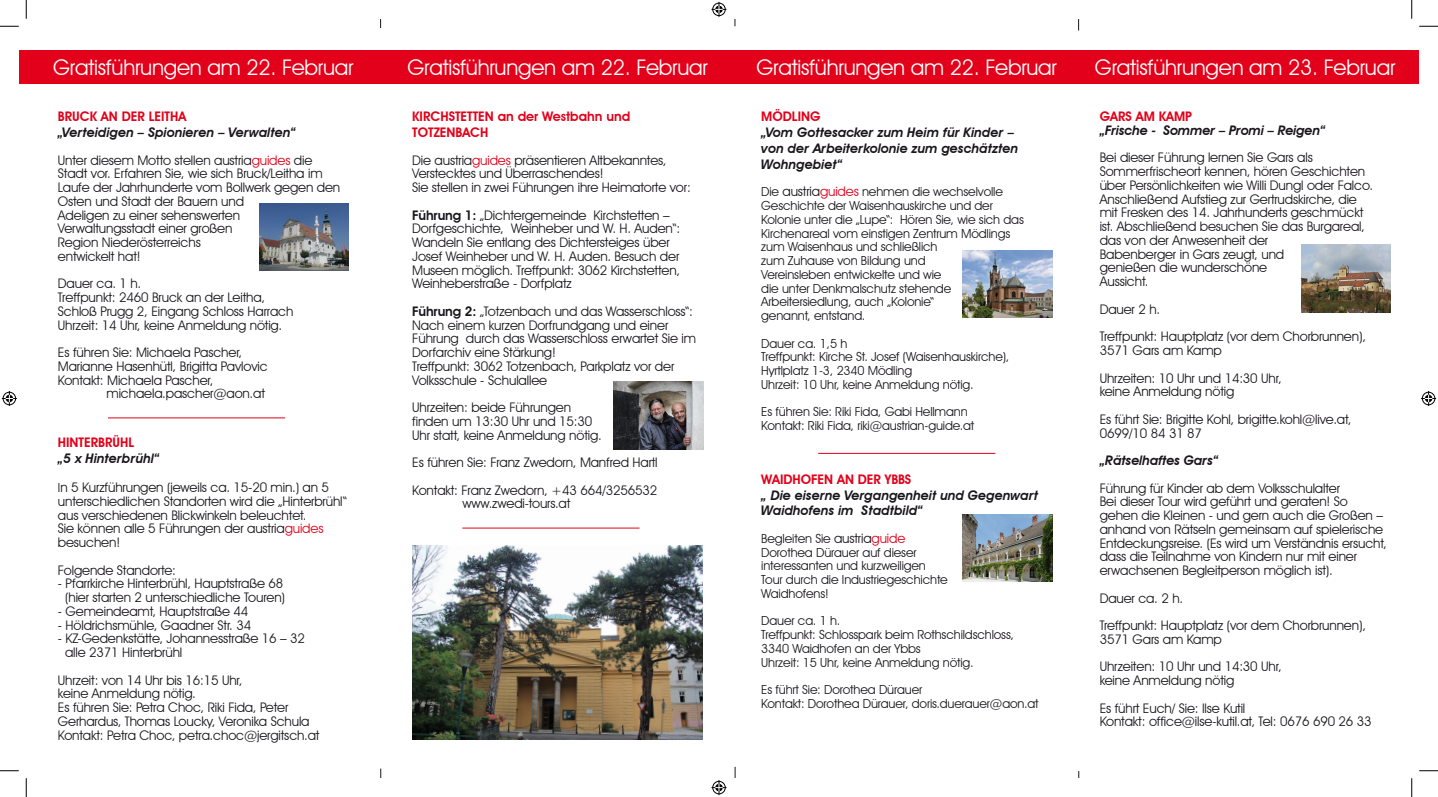
<style>
.page{position:relative;width:1438px;height:797px;background:#fff}
.page>*{position:absolute;margin:0;border:0;box-sizing:border-box;transform-origin:0 0}
.t1{font:21.5px "Avant Garde IT Cby BT";letter-spacing:-.01em;color:#fff}
.t2{font:13.25px/13.8px "Avant Garde IT Cby BT";letter-spacing:-.01em;color:#1a171c}
.t3{font:italic 600 13.25px/15.9px "Avant Garde IT Cby BT";color:#1a171c}
.t4{font:600 13.25px/15.9px "Avant Garde IT Cby BT";color:#e2001a}
.t5{font:12.5px/13.8px "Avant Garde IT Cby BT";letter-spacing:-.01em;color:#1a171c}
.s1{font-weight:400;font-style:normal}
.s2{font-weight:400;font-style:normal;color:#e2001a}
.s3{font-weight:600;font-style:italic}
.s4{font-size:12.5px}
.s5{color:#e2001a}
.s6{font-weight:600}
.s7{font-size:13.25px}
.s8{font-size:13.25px;color:#e2001a}
</style>
<div class="page">
<div style="left:19px;top:50px;width:362px;height:33px;background:#e2001a"></div>
<img style="left:259px;top:203px;width:90px;height:68px">
<img style="left:614px;top:382px;width:89px;height:67px">
<hr style="left:108px;top:417px;width:177px;height:1px;background:#e2001a">
<div style="left:381px;top:50px;width:354px;height:33px;background:#e2001a"></div>
<hr style="left:462px;top:527px;width:177px;height:1px;background:#e2001a">
<div style="left:735px;top:50px;width:344px;height:33px;background:#e2001a"></div>
<div style="left:1079px;top:50px;width:340px;height:33px;background:#e2001a"></div>
<img style="left:412px;top:546px;width:291px;height:193px">
<img style="left:963px;top:514px;width:89px;height:68px">
<img style="left:1301px;top:245px;width:90px;height:67px">
<hr style="left:818px;top:453px;width:177px;height:1px;background:#e2001a">
<svg style="left:1078px;top:19px;width:1px;height:12px"></svg>
<img style="left:963px;top:250px;width:89px;height:68px">
<svg style="left:0;top:25px;width:19px;height:2px"></svg>
<svg style="left:1419px;top:25px;width:19px;height:2px"></svg>
<svg style="left:0;top:770px;width:19px;height:1px"></svg>
<svg style="left:1419px;top:770px;width:19px;height:1px"></svg>
<svg style="left:25px;top:0;width:2px;height:19px"></svg>
<svg style="left:25px;top:778px;width:2px;height:19px"></svg>
<svg style="left:1411px;top:0;width:1px;height:19px"></svg>
<svg style="left:1411px;top:778px;width:1px;height:19px"></svg>
<svg style="left:711px;top:2px;width:15px;height:15px"></svg>
<svg style="left:711px;top:780px;width:15px;height:15px"></svg>
<svg style="left:2px;top:391px;width:15px;height:15px"></svg>
<svg style="left:1421px;top:391px;width:15px;height:15px"></svg>
<h1 class="t1" style="left:53px;top:54px;width:302px">Gratisführungen am 22. Februar</h1>
<p class="t4" style="left:58px;top:108px;width:130px">BRUCK AN DER LEITHA</p>
<p class="t3" style="left:58px;top:118px;width:256px;line-height:27.5px">„Verteidigen – Spionieren – Verwalten“<br><span class="s1">Unter diesem Motto stellen austria</span><span class="s2">guides</span> <span class="s1">die</span></p>
<p class="t2" style="left:58px;top:166px;width:284px">Stadt vor. Erfahren Sie, wie sich Bruck/Leitha im Laufe der Jahrhunderte vom Bollwerk gegen den Osten und Stadt der Bauern und<br>Adeligen zu einer sehenswerten Verwaltungsstadt einer großen<br>Region Niederösterreichs<br>entwickelt hat!</p>
<p class="t2" style="left:58px;top:276px;width:237px">Dauer ca. 1 h.<br>Treffpunkt: 2460 Bruck an der Leitha,<br>Schloß Prugg 2, Eingang Schloss Harrach<br>Uhrzeit: 14 Uhr, keine Anmeldung nötig.</p>
<p class="t2" style="left:58px;top:345px;width:211px">Es führen Sie: Michaela Pascher,<br>Marianne Hasenhütl, Brigitta Pavlovic<br>Kontakt: Michaela Pascher,</p>
<p class="t2" style="left:107px;top:386px;width:160px">michaela.pascher@aon.at</p>
<p class="t4" style="left:58px;top:435px;width:78px">HINTERBRÜHL</p>
<p class="t2" style="left:58px;top:444px;width:273px;line-height:28.8px"><span class="s3">„5 x Hinterbrühl“<br></span><span class="s4">I</span>n 5 Kurzführungen (jeweils ca. 15-20 min.) an 5</p>
<p class="t2" style="left:58px;top:494px;width:291px">unterschiedlichen Standorten wird die „Hinterbrühl“ aus verschiedenen Blickwinkeln beleuchtet.<br>Sie können alle 5 Führungen der austria<span class="s5">guides </span>besuchen!</p>
<p class="t2" style="left:58px;top:563px;width:120px">Folgende Standorte:</p>
<p class="t2" style="left:58px;top:576px;width:229px;text-align:center">- Pfarrkirche Hinterbrühl, Hauptstraße 68 (hier starten 2 unterschiedliche Touren)</p>
<p class="t2" style="left:58px;top:604px;width:192px">- Gemeindeamt, Hauptstraße 44</p>
<p class="t2" style="left:58px;top:618px;width:195px">- Höldrichsmühle, Gaadner Str. 34</p>
<p class="t2" style="left:65px;top:631px;width:241px;text-indent:-7px">- KZ-Gedenkstätte, Johannesstraße 16 – 32 alle 2371 Hinterbrühl</p>
<p class="t2" style="left:58px;top:673px;width:263px">Uhrzeit: von 14 Uhr bis 16:15 Uhr,<br>keine Anmeldung nötig.<br>Es führen Sie: Petra Choc, Riki Fida, Peter Gerhardus, Thomas Loucky, Veronika Schula Kontakt: Petra Choc, petra.choc@jergitsch.at</p>
<h1 class="t1" style="left:408px;top:54px;width:302px">Gratisführungen am 22. Februar</h1>
<p class="t4" style="left:412px;top:108px;width:220px">KIRCHSTETTEN an der Westbahn und<br>TOTZENBACH</p>
<p class="t2" style="left:412px;top:153px;width:280px">Die austria<span class="s5">guides</span> präsentieren Altbekanntes,<br>Verstecktes und Überraschendes!<br>Sie stellen in zwei Führungen ihre Heimatorte vor:</p>
<p class="t2" style="left:412px;top:208px;width:269px"><span class="s6">Führung 1:</span> „Dichtergemeinde Kirchstetten – Dorfgeschichte, Weinheber und W. H. Auden“:<br>Wandeln Sie entlang des Dichtersteiges über Josef Weinheber und W. H. Auden. Besuch der Museen möglich. Treffpunkt: 3062 Kirchstetten, Weinheberstraße - Dorfplatz</p>
<p class="t2" style="left:412px;top:304px;width:285px"><span class="s6">Führung 2:</span> „Totzenbach und das Wasserschloss“:<br>Nach einem kurzen Dorfrundgang und einer Führung durch das Wasserschloss erwartet Sie im Dorfarchiv eine Stärkung!<br>Treffpunkt: 3062 Totzenbach, Parkplatz vor der Volksschule - Schulallee</p>
<p class="t2" style="left:412px;top:400px;width:191px">Uhrzeiten: beide Führungen finden um 13:30 Uhr und 15:30<br>Uhr statt, keine Anmeldung nötig.</p>
<p class="t2" style="left:412px;top:448px;width:247px;line-height:27.5px">Es führen Sie: Franz Zwedorn, Manfred Hartl<br>Kontakt: Franz Zwedorn, +43 664/3256532</p>
<p class="t2" style="left:463px;top:496px;width:109px">www.zwedi-tours.at</p>
<h1 class="t1" style="left:757px;top:54px;width:302px">Gratisführungen am 22. Februar</h1>
<h1 class="t1" style="left:1095px;top:54px;width:302px">Gratisführungen am 23. Februar</h1>
<p class="t4" style="left:1100px;top:108px;width:94px">GARS AM KAMP</p>
<p class="t3" style="left:1100px;top:122px;width:227px">„Frische - Sommer – Promi – Reigen“</p>
<p class="t2" style="left:1100px;top:151px;width:275px">Bei dieser Führung lernen Sie Gars als Sommerfrischeort kennen, hören Geschichten über Persönlichkeiten wie Willi Dungl oder Falco.<br>Anschließend Aufstieg zur Gertrudskirche, die mit Fresken des 14. Jahrhunderts geschmückt ist. Abschließend besuchen Sie das Burgareal, das von der Anwesenheit der<br>Babenberger in Gars zeugt, und<br>genießen die wunderschöne<br>Aussicht.</p>
<p class="t2" style="left:1100px;top:295px;width:268px;line-height:27.5px">Dauer 2 h.<br>Treffpunkt: Hauptplatz (vor dem Chorbrunnen),</p>
<p class="t2" style="left:1100px;top:336px;width:184px;line-height:27.5px">3571 Gars am Kamp<br>Uhrzeiten: 10 Uhr und 14:30 Uhr,</p>
<p class="t2" style="left:1100px;top:378px;width:253px;line-height:27.5px">keine Anmeldung nötig<br>Es führt Sie: Brigitte Kohl, brigitte.kohl@live.at,</p>
<p class="t2" style="left:1100px;top:426px;width:104px">0699/10 84 31 87</p>
<p class="t3" style="left:1100px;top:452px;width:120px">„Rätselhaftes Gars“</p>
<p class="t2" style="left:1100px;top:481px;width:289px">Führung für Kinder ab dem Volksschulalter<br>Bei dieser Tour wird geführt und geraten! So gehen die Kleinen - und gern auch die Großen – anhand von Rätseln gemeinsam auf spielerische Entdeckungsreise. (Es wird um Verständnis ersucht, dass die Teilnahme von Kindern nur mit einer erwachsenen Begleitperson möglich ist).</p>
<p class="t2" style="left:1100px;top:584px;width:268px;line-height:27.5px">Dauer ca. 2 h.<br>Treffpunkt: Hauptplatz (vor dem Chorbrunnen),</p>
<p class="t2" style="left:1100px;top:625px;width:184px;line-height:27.5px">3571 Gars am Kamp<br>Uhrzeiten: 10 Uhr und 14:30 Uhr,</p>
<p class="t2" style="left:1100px;top:666px;width:147px;line-height:27.5px">keine Anmeldung nötig<br>Es führt Euch/ Sie: Ilse Kutil</p>
<p class="t2" style="left:1100px;top:714px;width:273px">Kontakt: office@ilse-kutil.at, Tel: 0676 690 26 33</p>
<p class="t4" style="left:761px;top:108px;width:61px">MÖDLING</p>
<p class="t3" style="left:761px;top:124px;width:258px">„Vom Gottesacker zum Heim für Kinder – von der Arbeiterkolonie zum geschätzten<br>Wohngebiet“</p>
<p class="t5" style="left:761px;top:185px;width:264px">Die <span class="s7">austria</span><span class="s8">guides</span> nehmen die wechselvolle Geschichte der Waisenhauskirche und der Kolonie unter die „Lupe“: Hören Sie, wie sich das Kirchenareal vom einstigen Zentrum Mödlings zum Waisenhaus und schließlich<br>zum Zuhause von Bildung und<br>Vereinsleben entwickelte und wie<br>die unter Denkmalschutz stehende Arbeitersiedlung, auch „Kolonie“<br>genannt, entstand.</p>
<p class="t5" style="left:761px;top:336px;width:250px">Dauer ca. 1,5 h<br>Treffpunkt: Kirche St. Josef (Waisenhauskirche), Hyrtlplatz 1-3, 2340 Mödling<br>Uhrzeit: 10 Uhr, keine Anmeldung nötig.</p>
<p class="t5" style="left:761px;top:405px;width:215px">Es führen Sie: Riki Fida, Gabi Hellmann<br>Kontakt: Riki Fida, riki@austrian-guide.at</p>
<p class="t4" style="left:761px;top:471px;width:151px">WAIDHOFEN AN DER YBBS</p>
<p class="t3" style="left:761px;top:487px;width:278px">„ Die eiserne Vergangenheit und Gegenwart<br>Waidhofens im Stadtbild“</p>
<p class="t5" style="left:761px;top:531px;width:188px">Begleiten Sie <span class="s7">austria</span><span class="s8">guide<br></span>Dorothea Dürauer auf dieser interessanten und kurzweiligen<br>Tour durch die Industriegeschichte<br>Waidhofens!</p>
<p class="t5" style="left:761px;top:614px;width:254px">Dauer ca. 1 h.<br>Treffpunkt: Schlosspark beim Rothschildschloss,<br>3340 Waidhofen an der Ybbs<br>Uhrzeit: 15 Uhr, keine Anmeldung nötig.</p>
<p class="t5" style="left:761px;top:682px;width:279px">Es führt Sie: Dorothea Dürauer<br>Kontakt: Dorothea Dürauer, doris.duerauer@aon.at</p>
</div>
